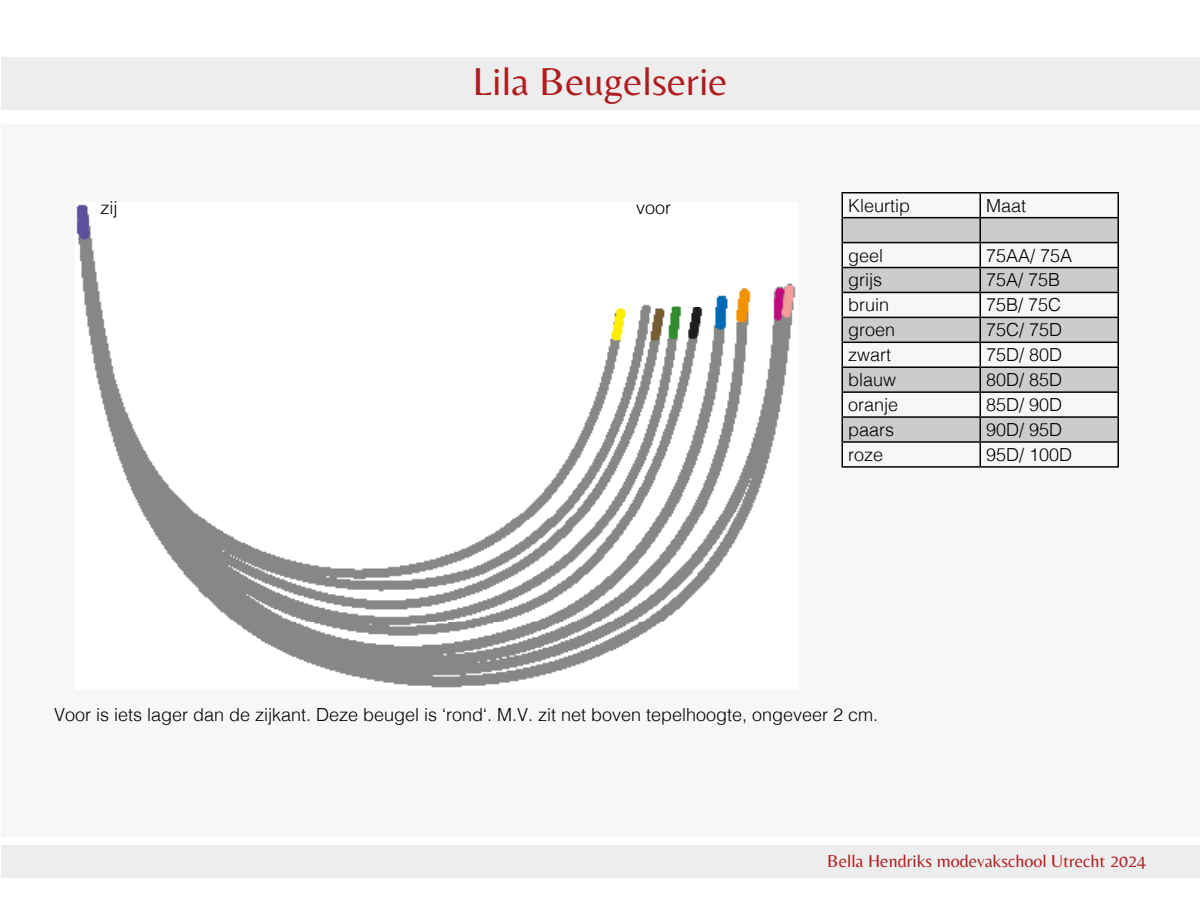
<style>
.page{position:relative;width:1200px;height:900px;background:#fff}
.page>*{position:absolute;margin:0;border:0;box-sizing:border-box;transform-origin:0 0}
.t1{font:40.5px "Belleza";color:#b01d1f}
.t2{font:300 18px "Helvetica";color:#000}
.t3{font:18px "Belleza";color:#b01d1f}
</style>
<div class="page">
<div style="left:1px;top:124px;width:1199px;height:713px;background:#f7f7f7"></div>
<div style="left:1px;top:57px;width:1199px;height:52px;background:#ededed"></div>
<div style="left:1px;top:845px;width:1199px;height:33px;background:#ededed"></div>
<img style="left:76px;top:204px;width:720px;height:484px">
<svg style="left:843px;top:218px;width:275px;height:223px;fill:#ccc"></svg>
<hr style="left:842px;top:192px;width:138px;height:2px;background:#000">
<hr style="left:980px;top:192px;width:139px;height:2px;background:#000">
<hr style="left:842px;top:217px;width:138px;height:1px;background:#000">
<hr style="left:980px;top:217px;width:139px;height:1px;background:#000">
<hr style="left:842px;top:242px;width:138px;height:1px;background:#000">
<hr style="left:980px;top:242px;width:139px;height:1px;background:#000">
<hr style="left:842px;top:267px;width:138px;height:1px;background:#000">
<hr style="left:980px;top:267px;width:139px;height:1px;background:#000">
<hr style="left:842px;top:292px;width:138px;height:1px;background:#000">
<hr style="left:980px;top:292px;width:139px;height:1px;background:#000">
<hr style="left:842px;top:317px;width:138px;height:1px;background:#000">
<hr style="left:980px;top:317px;width:139px;height:1px;background:#000">
<hr style="left:842px;top:342px;width:138px;height:1px;background:#000">
<hr style="left:980px;top:342px;width:139px;height:1px;background:#000">
<hr style="left:842px;top:366px;width:138px;height:2px;background:#000">
<hr style="left:980px;top:366px;width:139px;height:2px;background:#000">
<hr style="left:842px;top:391px;width:138px;height:2px;background:#000">
<hr style="left:980px;top:391px;width:139px;height:2px;background:#000">
<hr style="left:842px;top:416px;width:138px;height:2px;background:#000">
<hr style="left:980px;top:416px;width:139px;height:2px;background:#000">
<hr style="left:842px;top:441px;width:138px;height:2px;background:#000">
<svg style="left:842px;top:193px;width:1px;height:273px"></svg>
<hr style="left:980px;top:441px;width:139px;height:2px;background:#000">
<svg style="left:980px;top:193px;width:1px;height:273px"></svg>
<svg style="left:1118px;top:193px;width:1px;height:273px"></svg>
<hr style="left:842px;top:466px;width:138px;height:2px;background:#000">
<hr style="left:980px;top:466px;width:139px;height:2px;background:#000">
<h1 class="t1" style="left:473px;top:57px;width:256px">Lila Beugelserie</h1>
<p class="t2" style="left:101px;top:192px;width:18px">zij</p>
<p class="t2" style="left:636px;top:192px;width:37px">voor</p>
<p class="t2" style="left:848px;top:190px;width:64px">Kleurtip</p>
<p class="t2" style="left:986px;top:190px;width:42px">Maat</p>
<p class="t2" style="left:848px;top:240px;width:37px">geel</p>
<p class="t2" style="left:986px;top:240px;width:88px">75AA/ 75A</p>
<p class="t2" style="left:848px;top:265px;width:35px">grijs</p>
<p class="t2" style="left:986px;top:265px;width:76px">75A/ 75B</p>
<p class="t2" style="left:848px;top:290px;width:43px">bruin</p>
<p class="t2" style="left:986px;top:290px;width:77px">75B/ 75C</p>
<p class="t2" style="left:848px;top:315px;width:49px">groen</p>
<p class="t2" style="left:986px;top:315px;width:78px">75C/ 75D</p>
<p class="t2" style="left:848px;top:340px;width:45px">zwart</p>
<p class="t2" style="left:986px;top:340px;width:78px">75D/ 80D</p>
<p class="t2" style="left:848px;top:364px;width:50px">blauw</p>
<p class="t2" style="left:986px;top:364px;width:78px">80D/ 85D</p>
<p class="t2" style="left:848px;top:389px;width:52px">oranje</p>
<p class="t2" style="left:986px;top:389px;width:78px">85D/ 90D</p>
<p class="t2" style="left:848px;top:414px;width:48px">paars</p>
<p class="t2" style="left:986px;top:414px;width:78px">90D/ 95D</p>
<p class="t2" style="left:848px;top:439px;width:37px">roze</p>
<p class="t2" style="left:986px;top:439px;width:88px">95D/ 100D</p>
<p class="t2" style="left:54px;top:699px;width:826px">Voor is iets lager dan de zijkant. Deze beugel is ‘rond‘. M.V. zit net boven tepelhoogte, ongeveer 2 cm.</p>
<p class="t3" style="left:827px;top:850px;width:320px">Bella Hendriks modevakschool Utrecht 2024</p>
</div>
